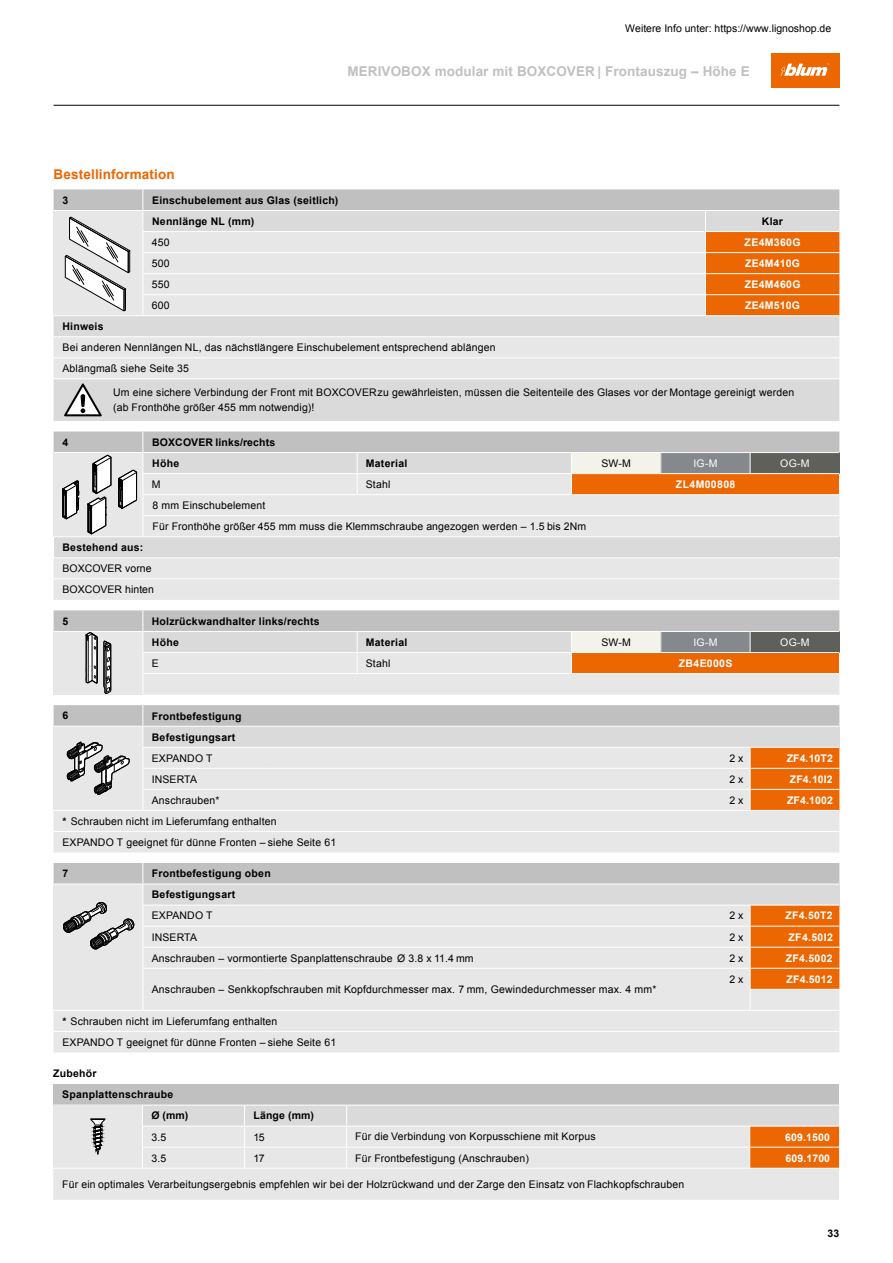
<style>
.page{position:relative;width:893px;height:1263px;background:#fff}
.page>*{position:absolute;margin:0;border:0;box-sizing:border-box;transform-origin:0 0}
.t1{font:700 13.5px "Arial";letter-spacing:.005em;color:#c0c0c1}
.t2{font:700 13.5px "Arial";letter-spacing:.01em;color:#ec6602}
.t3{font:10.5px/21px "Arial";letter-spacing:.015em;color:#000}
.t4{font:700 10.5px/21px "Arial";letter-spacing:.02em;color:#000}
.t5{font:700 10.5px "Arial";letter-spacing:.02em;color:#fff}
.t6{font:10.5px "Arial";letter-spacing:.025em;color:#fff}
.s1{font-weight:700}
</style>
<div class="page">
<div style="left:771px;top:54px;width:68px;height:34px;background:#ec6602"></div>
<svg style="left:781px;top:63px;width:48px;height:14px"></svg>
<div style="left:53px;top:1105px;width:90px;height:63px;background:#e7e7e7"></div>
<svg style="left:91px;top:1119px;width:14px;height:7px"></svg>
<svg style="left:54px;top:610px;width:785px;height:85px;background:#d5cac2"></svg>
<hr style="left:357px;top:673px;width:482px;height:1px;background:#fff">
<div style="left:54px;top:379px;width:785px;height:42px;background:#dadada"></div>
<svg style="left:54px;top:316px;width:785px;height:62px;background:#e3e3e3"></svg>
<svg style="left:54px;top:189px;width:785px;height:126px;background:#dfd0c6"></svg>
<hr style="left:54px;top:336px;width:89px;height:1px;background:#fff">
<hr style="left:143px;top:336px;width:696px;height:1px;background:#fff">
<hr style="left:54px;top:357px;width:89px;height:1px;background:#fff">
<hr style="left:143px;top:357px;width:696px;height:1px;background:#fff">
<div style="left:54px;top:537px;width:785px;height:21px;background:#dadada"></div>
<div style="left:54px;top:558px;width:785px;height:42px;background:#e7e7e7"></div>
<svg style="left:54px;top:431px;width:785px;height:105px;background:#d8cfc9"></svg>
<hr style="left:357px;top:494px;width:214px;height:1px;background:#fff">
<hr style="left:54px;top:557px;width:89px;height:1px;background:#fff">
<hr style="left:143px;top:557px;width:696px;height:1px;background:#fff">
<hr style="left:54px;top:578px;width:89px;height:1px;background:#fff">
<hr style="left:143px;top:578px;width:696px;height:1px;background:#fff">
<hr style="left:571px;top:473px;width:268px;height:1px;background:#fff">
<hr style="left:571px;top:494px;width:268px;height:1px;background:#fff">
<div style="left:54px;top:1011px;width:785px;height:41px;background:#e7e7e7"></div>
<svg style="left:54px;top:863px;width:785px;height:147px;background:#dfd7d1"></svg>
<hr style="left:142px;top:968px;width:124px;height:1px;background:#fff">
<hr style="left:266px;top:968px;width:573px;height:1px;background:#fff">
<hr style="left:750px;top:989px;width:89px;height:1px;background:#fff">
<hr style="left:54px;top:1031px;width:89px;height:1px;background:#fff">
<hr style="left:143px;top:1031px;width:123px;height:1px;background:#fff">
<hr style="left:266px;top:1031px;width:573px;height:1px;background:#fff">
<div style="left:54px;top:811px;width:785px;height:41px;background:#e7e7e7"></div>
<svg style="left:54px;top:705px;width:785px;height:105px;background:#dbd3cd"></svg>
<hr style="left:54px;top:831px;width:89px;height:1px;background:#fff">
<hr style="left:143px;top:831px;width:123px;height:1px;background:#fff">
<hr style="left:266px;top:831px;width:573px;height:1px;background:#fff">
<div style="left:53px;top:1084px;width:786px;height:21px;background:#c0c0c1"></div>
<div style="left:53px;top:1126px;width:786px;height:74px;background:#e7e7e7"></div>
<hr style="left:53px;top:1105px;width:90px;height:1px;background:#fff">
<svg style="left:142px;top:1105px;width:697px;height:63px;background:#e4d9d1"></svg>
<hr style="left:53px;top:1168px;width:90px;height:1px;background:#fff">
<hr style="left:143px;top:1168px;width:204px;height:1px;background:#fff">
<hr style="left:347px;top:1168px;width:492px;height:1px;background:#fff">
<svg style="left:64px;top:383px;width:38px;height:33px"></svg>
<hr style="left:54px;top:105px;width:785px;height:1px;background:#000">
<p class="t3" style="left:625px;top:19px;width:208px">Weitere Info unter: https://www.lignoshop.de</p>
<p class="t1" style="left:348px;top:66px;width:404px">MERIVOBOX modular mit BOXCOVER | Frontauszug – Höhe E</p>
<p class="t2" style="left:54px;top:169px;width:123px">Bestellinformation</p>
<p class="t4" style="left:152px;top:191px;width:188px">Einschubelement aus Glas (seitlich)</p>
<p class="t4" style="left:63px;top:190px;width:7px">3</p>
<p class="t4" style="left:152px;top:212px;width:104px">Nennlänge NL (mm)</p>
<p class="t4" style="left:762px;top:212px;width:23px">Klar</p>
<p class="t4" style="left:63px;top:317px;width:43px">Hinweis</p>
<p class="t3" style="left:152px;top:233px;width:19px">450</p>
<p class="t5" style="left:745px;top:238px;width:57px">ZE4M360G</p>
<p class="t3" style="left:152px;top:254px;width:19px">500</p>
<p class="t5" style="left:745px;top:259px;width:56px">ZE4M410G</p>
<p class="t3" style="left:152px;top:275px;width:19px">550</p>
<p class="t5" style="left:745px;top:280px;width:57px">ZE4M460G</p>
<p class="t3" style="left:152px;top:296px;width:19px">600</p>
<p class="t5" style="left:745px;top:301px;width:57px">ZE4M510G</p>
<p class="t3" style="left:62px;top:338px;width:435px">Bei anderen Nennlängen NL, das nächstlängere Einschubelement entsprechend ablängen<br>Ablängmaß siehe Seite 35</p>
<p class="t4" style="left:63px;top:432px;width:7px">4</p>
<p class="t3" style="left:113px;top:386px;width:683px;line-height:15px">Um eine sichere Verbindung der Front mit BOXCOVERzu gewährleisten, müssen die Seitenteile des Glases vor der Montage gereinigt werden (ab Fronthöhe größer 455 mm notwendig)!</p>
<p class="t4" style="left:152px;top:433px;width:125px">BOXCOVER links/rechts</p>
<p class="t4" style="left:152px;top:454px;width:29px">Höhe</p>
<p class="t4" style="left:366px;top:454px;width:43px">Material</p>
<p class="t3" style="left:601px;top:454px;width:31px">SW-M</p>
<p class="t6" style="left:693px;top:459px;width:26px">IG-M</p>
<p class="t6" style="left:780px;top:459px;width:31px">OG-M</p>
<p class="t3" style="left:366px;top:475px;width:26px">Stahl</p>
<p class="t3" style="left:152px;top:475px;width:10px">M</p>
<p class="t5" style="left:676px;top:480px;width:61px">ZL4M00808</p>
<p class="t3" style="left:152px;top:496px;width:114px">8 mm Einschubelement</p>
<p class="t3" style="left:153px;top:517px;width:435px">Für Fronthöhe größer 455 mm muss die Klemmschraube angezogen werden – 1.5 bis 2Nm</p>
<p class="t4" style="left:62px;top:538px;width:82px">Bestehend aus:</p>
<p class="t3" style="left:63px;top:559px;width:91px">BOXCOVER vorne</p>
<p class="t3" style="left:63px;top:580px;width:93px">BOXCOVER hinten</p>
<p class="t4" style="left:63px;top:611px;width:7px">5</p>
<p class="t4" style="left:63px;top:706px;width:7px">6</p>
<p class="t4" style="left:152px;top:611px;width:169px">Holzrückwandhalter links/rechts</p>
<p class="t4" style="left:152px;top:633px;width:29px">Höhe</p>
<p class="t4" style="left:366px;top:633px;width:43px">Material</p>
<p class="t3" style="left:601px;top:633px;width:31px">SW-M</p>
<p class="t6" style="left:693px;top:638px;width:26px">IG-M</p>
<p class="t6" style="left:780px;top:638px;width:31px">OG-M</p>
<p class="t3" style="left:152px;top:654px;width:9px">E</p>
<p class="t5" style="left:679px;top:659px;width:55px">ZB4E000S</p>
<p class="t3" style="left:366px;top:654px;width:26px">Stahl</p>
<p class="t4" style="left:152px;top:706px;width:91px">Frontbefestigung<br>Befestigungsart</p>
<p class="t3" style="left:152px;top:748px;width:62px">EXPANDO T</p>
<p class="t3" style="left:729px;top:748px;width:16px">2 x</p>
<p class="t5" style="left:787px;top:754px;width:48px">ZF4.10T2</p>
<p class="t3" style="left:152px;top:769px;width:47px">INSERTA</p>
<p class="t3" style="left:729px;top:769px;width:16px">2 x</p>
<p class="t5" style="left:790px;top:775px;width:44px">ZF4.10I2</p>
<p class="t3" style="left:729px;top:790px;width:16px">2 x</p>
<p class="t5" style="left:787px;top:796px;width:47px">ZF4.1002</p>
<p class="t3" style="left:63px;top:811px;width:216px"><span class="s1">*</span> Schrauben nicht im Lieferumfang enthalten</p>
<p class="t3" style="left:152px;top:790px;width:69px">Anschrauben*</p>
<p class="t3" style="left:62px;top:832px;width:275px">EXPANDO T geeignet für dünne Fronten – siehe Seite 61</p>
<p class="t4" style="left:63px;top:864px;width:7px">7</p>
<p class="t4" style="left:152px;top:864px;width:120px">Frontbefestigung oben<br>Befestigungsart</p>
<p class="t3" style="left:152px;top:906px;width:62px">EXPANDO T</p>
<p class="t3" style="left:729px;top:906px;width:16px">2 x</p>
<p class="t5" style="left:785px;top:912px;width:49px">ZF4.50T2</p>
<p class="t3" style="left:152px;top:927px;width:47px">INSERTA</p>
<p class="t3" style="left:729px;top:927px;width:16px">2 x</p>
<p class="t5" style="left:788px;top:933px;width:46px">ZF4.50I2</p>
<p class="t3" style="left:729px;top:948px;width:16px">2 x</p>
<p class="t5" style="left:786px;top:954px;width:49px">ZF4.5002</p>
<p class="t3" style="left:729px;top:969px;width:16px">2 x</p>
<p class="t5" style="left:787px;top:975px;width:48px">ZF4.5012</p>
<p class="t3" style="left:63px;top:1011px;width:216px"><span class="s1">*</span> Schrauben nicht im Lieferumfang enthalten</p>
<p class="t3" style="left:152px;top:948px;width:323px">Anschrauben – vormontierte Spanplattenschraube Ø 3.8 x 11.4 mm</p>
<p class="t3" style="left:152px;top:980px;width:506px">Anschrauben – Senkkopfschrauben mit Kopfdurchmesser max. 7 mm, Gewindedurchmesser max. 4 mm*</p>
<p class="t3" style="left:62px;top:1032px;width:275px">EXPANDO T geeignet für dünne Fronten – siehe Seite 61</p>
<p class="t4" style="left:53px;top:1064px;width:45px">Zubehör</p>
<p class="t4" style="left:151px;top:1085px;width:38px;text-indent:-89px">Spanplattenschraube<br>Ø (mm)</p>
<p class="t4" style="left:253px;top:1106px;width:62px">Länge (mm)</p>
<p class="t3" style="left:355px;top:1127px;width:242px">Für die Verbindung von Korpusschiene mit Korpus<br>Für Frontbefestigung (Anschrauben)</p>
<p class="t3" style="left:151px;top:1127px;width:16px">3.5</p>
<p class="t3" style="left:253px;top:1127px;width:13px">15</p>
<p class="t5" style="left:785px;top:1133px;width:46px">609.1500</p>
<p class="t3" style="left:151px;top:1148px;width:16px">3.5</p>
<p class="t3" style="left:253px;top:1148px;width:13px">17</p>
<p class="t5" style="left:786px;top:1154px;width:46px">609.1700</p>
<p class="t3" style="left:62px;top:1174px;width:624px">Für ein optimales Verarbeitungsergebnis empfehlen wir bei der Holzrückwand und der Zarge den Einsatz von Flachkopfschrauben</p>
<p class="t4" style="left:827px;top:1223px;width:13px">33</p>
</div>
